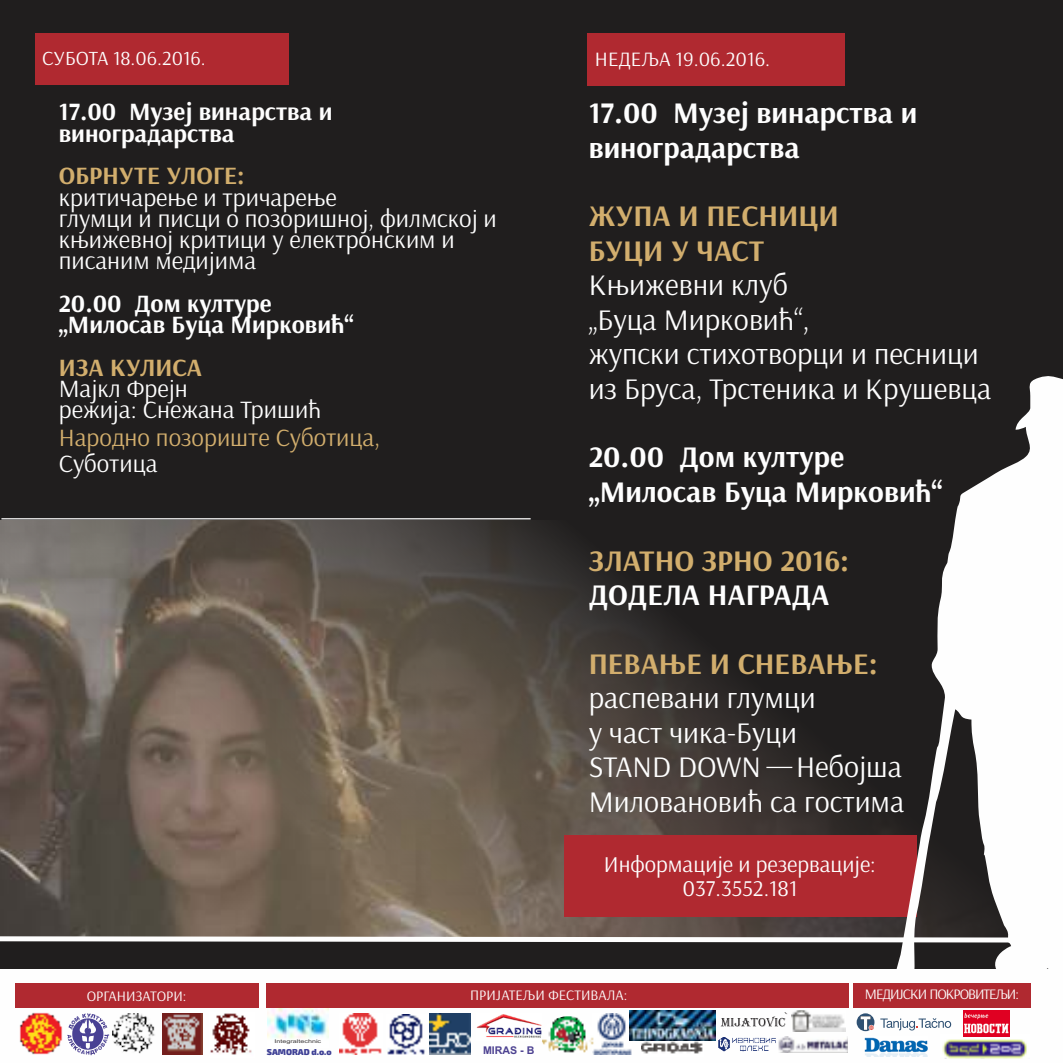
<style>
.page{position:relative;width:1063px;height:1063px;background:#201e1e}
.page>*{position:absolute;margin:0;border:0;box-sizing:border-box;transform-origin:0 0}
.t1{font:30px/34.5px "Arsenal";color:#fefefe}
.t2{font:700 30px/34.5px "Arsenal";color:#fefefe}
.t3{font:700 30px/34.5px "Arsenal";color:#d2ae6d}
.t4{font:30px/34.5px "Arsenal";color:#fff}
.t5{font:700 30px "Arsenal";color:#fff}
.t6{font:25px/21.2px "Arsenal";color:#fefefe}
.t7{font:700 25px/21.2px "Arsenal";color:#fefefe}
.t8{font:25px "Arsenal";color:#d2ae6d}
.t9{font:700 25px "Arsenal";color:#d2ae6d}
.t10{font:22.75px/24.8px "Arsenal";color:#fefefe;text-align:center}
.t11{font:20.5px "Arsenal";color:#fefefe}
.t12{font:20.25px "Arsenal";color:#fefefe}
.t13{font:18px "Arsenal";color:#fefefe}
.t14{font:14.5px "Arsenal";color:#fefefe}
.t15{font:14.5px "Arsenal";letter-spacing:-.075em;color:#fefefe}
.t16{font:700 10.75px "Arial";color:#4d4291}
.t17{font:900 8.5px "Exo 2";color:#3e4095}
.t18{font:5px "Arial";color:#373435;scale:1.41 1}
</style>
<div class="page">
<div style="left:36px;top:33px;width:253px;height:52px;background:#b02930"></div>
<div style="left:587px;top:33px;width:258px;height:53px;background:#b02930"></div>
<div style="left:0;top:970px;width:1063px;height:93px;background:#fefefe"></div>
<svg style="left:0;top:519px;width:896px;height:415px"></svg>
<hr style="left:1px;top:518px;width:530px;height:1px;background:#fefefe">
<svg style="left:0;top:934px;width:896px;height:9px;background:#b1adaa"></svg>
<div style="left:564px;top:835px;width:352px;height:81px;background:#b02930"></div>
<img style="left:593px;top:1013px;width:39px;height:42px">
<div style="left:15px;top:983px;width:243px;height:24px;background:#b02930"></div>
<div style="left:854px;top:983px;width:177px;height:24px;background:#b02930"></div>
<svg style="left:856px;top:1013px;width:19px;height:19px"></svg>
<svg style="left:857px;top:1013px;width:17px;height:18px"></svg>
<svg style="left:861px;top:1016px;width:13px;height:14px"></svg>
<svg style="left:880px;top:1018px;width:71px;height:12px"></svg>
<img style="left:864px;top:1037px;width:64px;height:20px">
<img style="left:340px;top:1014px;width:42px;height:41px">
<img style="left:387px;top:1015px;width:38px;height:40px">
<img style="left:430px;top:1014px;width:41px;height:41px">
<img style="left:268px;top:1007px;width:61px;height:32px">
<img style="left:541px;top:1016px;width:55px;height:37px">
<img style="left:19px;top:1012px;width:44px;height:43px">
<svg style="left:67px;top:1013px;width:42px;height:42px"></svg>
<img style="left:113px;top:1013px;width:42px;height:41px">
<img style="left:162px;top:1014px;width:40px;height:41px">
<img style="left:210px;top:1013px;width:42px;height:42px">
<img style="left:641px;top:1040px;width:62px;height:14px">
<div style="left:266px;top:983px;width:582px;height:24px;background:#b02930"></div>
<img style="left:477px;top:1014px;width:64px;height:24px">
<img style="left:792px;top:1011px;width:53px;height:21px">
<svg style="left:721px;top:1012px;width:66px;height:15px"></svg>
<img style="left:779px;top:1037px;width:69px;height:15px">
<img style="left:630px;top:1010px;width:85px;height:30px">
<img style="left:942px;top:1035px;width:85px;height:23px">
<img style="left:964px;top:1010px;width:46px;height:27px">
<svg style="left:896px;top:376px;width:167px;height:594px;fill:#fefefe"></svg>
<svg style="left:766px;top:767px;width:26px;height:1px"></svg>
<img style="left:719px;top:1037px;width:57px;height:14px">
<p class="t12" style="left:42px;top:50px;width:165px">СУБОТА 18.06.2016.</p>
<p class="t11" style="left:595px;top:51px;width:177px">НЕДЕЉА 19.06.2016.</p>
<p class="t7" style="left:59px;top:104px;width:275px">17.00 Музеј винарства и виноградарства</p>
<p class="t9" style="left:59px;top:165px;width:187px">ОБРНУТЕ УЛОГЕ:</p>
<p class="t6" style="left:59px;top:189px;width:440px">критичарење и тричарење<br>глумци и писци о позоришној, филмској и књижевној критици у електронским и писаним медијима</p>
<p class="t7" style="left:59px;top:295px;width:296px">20.00 Дом културе „Милосав Буца Мирковић“</p>
<p class="t9" style="left:59px;top:357px;width:145px">ИЗА КУЛИСА</p>
<p class="t6" style="left:59px;top:380px;width:264px">Мајкл Фрејн<br>режија: Снежана Тришић</p>
<p class="t8" style="left:59px;top:427px;width:323px">Народно позориште Суботица,</p>
<p class="t6" style="left:59px;top:455px;width:100px">Суботица</p>
<p class="t2" style="left:589px;top:98px;width:330px">17.00 Музеј винарства и виноградарства</p>
<p class="t3" style="left:589px;top:202px;width:252px">ЖУПА И ПЕСНИЦИ<br>БУЦИ У ЧАСТ</p>
<p class="t1" style="left:589px;top:271px;width:404px">Књижевни клуб<br>„Буца Мирковић“,<br>жупски стихотворци и песници из Бруса, Трстеника и Крушевца</p>
<p class="t2" style="left:589px;top:443px;width:355px">20.00 Дом културе „Милосав Буца Мирковић“</p>
<p class="t3" style="left:589px;top:546px;width:262px">ЗЛАТНО ЗРНО 2016:</p>
<p class="t5" style="left:589px;top:583px;width:242px">ДОДЕЛА НАГРАДА</p>
<p class="t3" style="left:589px;top:649px;width:291px">ПЕВАЊЕ И СНЕВАЊЕ:</p>
<p class="t4" style="left:589px;top:684px;width:228px">распевани глумци у част чика-Буци</p>
<p class="t1" style="left:589px;top:753px;width:317px">STAND DOWN Небојша<br>Миловановић са гостима</p>
<p class="t10" style="left:604px;top:853px;width:273px">Информације и резервације:<br>037.3552.181</p>
<p class="t13" style="left:76px;top:985px;width:125px">ОРГАНИЗАТОРИ:</p>
<p class="t13" style="left:455px;top:985px;width:196px">ПРИЈАТЕЉИ ФЕСТИВАЛА:</p>
<p class="t14" style="left:87px;top:990px;width:101px">ОРГАНИЗАТОРИ:</p>
<p class="t15" style="left:865px;top:988px;width:155px">МЕДИЈСКИ ПОКРОВИТЕЉИ:</p>
<p class="t18" style="left:275px;top:1039px;width:35px">Integraltechnic</p>
<p class="t14" style="left:470px;top:989px;width:159px">ПРИЈАТЕЉИ ФЕСТИВАЛА:</p>
<p class="t17" style="left:267px;top:1049px;width:66px">SAMORAD d.o.o</p>
<p class="t16" style="left:483px;top:1046px;width:53px">MIRAS - B</p>
</div>
